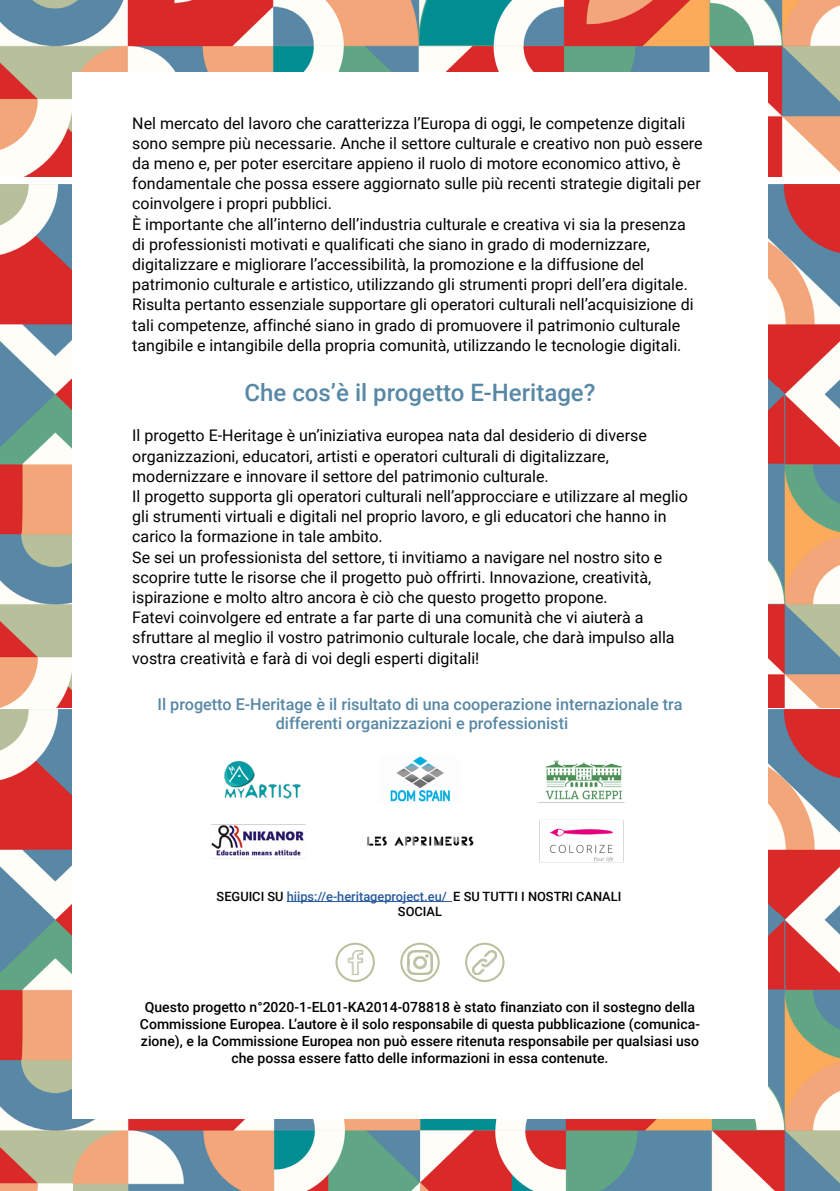
<style>
.page{position:relative;width:840px;height:1191px;background:#fff}
.page>*{position:absolute;margin:0;border:0;box-sizing:border-box;transform-origin:0 0}
.t1{font:500 24px "Roboto";color:#5888a6}
.t2{font:500 16.2px/19.4px "Roboto";color:#5888a6;text-align:center}
.t3{font:16px/20.2px "Roboto";color:#010202}
.t4{font:500 14px/16.8px "Roboto";color:#000;text-align:center}
.t5{font:500 12.8px/15.4px "Roboto";color:#020304;text-align:center}
.s1{color:#275b9b}
</style>
<div class="page">
<img style="left:0;top:710px;width:839px;height:481px">
<img style="left:0;top:0;width:839px;height:177px">
<img style="left:0;top:184px;width:839px;height:523px">
<div style="left:72px;top:72px;width:695px;height:1047px;background:#fff"></div>
<hr style="left:286px;top:901px;width:166px;height:1px;background:#275b9b">
<img style="left:347px;top:950px;width:17px;height:24px">
<div style="left:335px;top:942px;width:39px;height:40px;border:2px solid #b7bf9b;border-radius:50%"></div>
<div style="left:400px;top:942px;width:39px;height:40px;border:2px solid #b7bf9b;border-radius:50%"></div>
<img style="left:408px;top:950px;width:24px;height:24px">
<img style="left:472px;top:950px;width:24px;height:24px">
<div style="left:465px;top:942px;width:39px;height:40px;border:2px solid #b7bf9b;border-radius:50%"></div>
<img style="left:224px;top:760px;width:77px;height:39px">
<img style="left:390px;top:756px;width:60px;height:46px">
<img style="left:545px;top:760px;width:78px;height:40px">
<img style="left:211px;top:824px;width:95px;height:35px">
<img style="left:367px;top:836px;width:107px;height:10px">
<img style="left:539px;top:820px;width:85px;height:43px">
<p class="t3" style="left:132px;top:112px;width:571px">Nel mercato del lavoro che caratterizza l’Europa di oggi, le competenze digitali sono sempre più necessarie. Anche il settore culturale e creativo non può essere da meno e, per poter esercitare appieno il ruolo di motore economico attivo, è fondamentale che possa essere aggiornato sulle più recenti strategie digitali per coinvolgere i propri pubblici.<br>È importante che all’interno dell’industria culturale e creativa vi sia la presenza<br>di professionisti motivati e qualificati che siano in grado di modernizzare, digitalizzare e migliorare l’accessibilità, la promozione e la diffusione del patrimonio culturale e artistico, utilizzando gli strumenti propri dell’era digitale.<br>Risulta pertanto essenziale supportare gli operatori culturali nell’acquisizione di tali competenze, affinché siano in grado di promuovere il patrimonio culturale tangibile e intangibile della propria comunità, utilizzando le tecnologie digitali.</p>
<h1 class="t1" style="left:244px;top:376px;width:352px">Che cos’è il progetto E-Heritage?</h1>
<p class="t3" style="left:132px;top:425px;width:557px">Il progetto E-Heritage è un’iniziativa europea nata dal desiderio di diverse organizzazioni, educatori, artisti e operatori culturali di digitalizzare, modernizzare e innovare il settore del patrimonio culturale.<br>Il progetto supporta gli operatori culturali nell’approcciare e utilizzare al meglio gli strumenti virtuali e digitali nel proprio lavoro, e gli educatori che hanno in carico la formazione in tale ambito.<br>Se sei un professionista del settore, ti invitiamo a navigare nel nostro sito e scoprire tutte le risorse che il progetto può offrirti. Innovazione, creatività, ispirazione e molto altro ancora è ciò che questo progetto propone.<br>Fatevi coinvolgere ed entrate a far parte di una comunità che vi aiuterà a sfruttare al meglio il vostro patrimonio culturale locale, che darà impulso alla vostra creatività e farà di voi degli esperti digitali!</p>
<p class="t2" style="left:157px;top:694px;width:526px">Il progetto E-Heritage è il risultato di una cooperazione internazionale tra differenti organizzazioni e professionisti</p>
<p class="t5" style="left:216px;top:888px;width:406px">SEGUICI SU <span class="s1">hiips://e-heritageproject.eu/</span> E SU TUTTI I NOSTRI CANALI<br>SOCIAL</p>
<p class="t4" style="left:140px;top:998px;width:561px">Questo progetto n°2020-1-EL01-KA2014-078818 è stato finanziato con il sostegno della Commissione Europea. L’autore è il solo responsabile di questa pubblicazione (comunica&shy;zione), e la Commissione Europea non può essere ritenuta responsabile per qualsiasi uso che possa essere fatto delle informazioni in essa contenute.</p>
</div>
